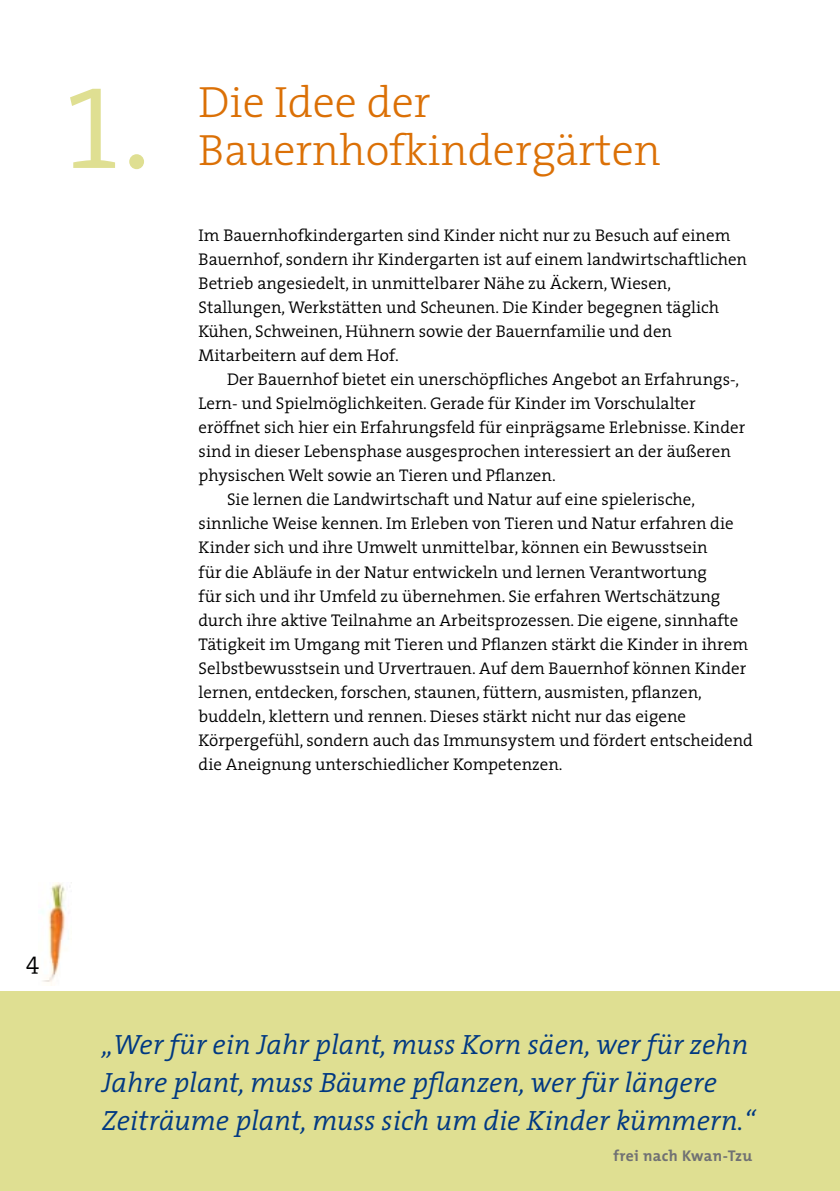
<style>
.page{position:relative;width:840px;height:1191px;background:#fff}
.page>*{position:absolute;margin:0;border:0;box-sizing:border-box;transform-origin:0 0}
.t1{font:300 154px "The Serif";color:#dfdf92}
.t2{font:300 44px "The Serif";color:#db7006}
.t3{font:italic 300 28px/38px "The Serif";color:#003882}
.t4{font:300 24px "The Serif";color:#000}
.t5{font:300 17px/24px "The Serif";color:#000}
.t6{font:700 15.6px "The Mix";letter-spacing:.025em;color:#707173}
</style>
<div class="page">
<div style="left:0;top:991px;width:839px;height:200px;background:#dfdf92"></div>
<img style="left:42px;top:882px;width:30px;height:103px">
<h1 class="t1" style="left:65px;top:-11px;width:89px">1.</h1>
<h2 class="t2" style="left:198px;top:66px;width:233px">Die Idee der</h2>
<h2 class="t2" style="left:198px;top:114px;width:463px">Bauernhofkindergärten</h2>
<p class="t5" style="left:198px;top:223px;width:549px">Im Bauernhofkindergarten sind Kinder nicht nur zu Besuch auf einem Bauernhof, sondern ihr Kindergarten ist auf einem landwirtschaftlichen Betrieb angesiedelt, in unmittelbarer Nähe zu Äckern, Wiesen, Stallungen, Werkstätten und Scheunen. Die Kinder begegnen täglich Kühen, Schweinen, Hühnern sowie der Bauernfamilie und den Mitarbeitern auf dem Hof.</p>
<p class="t5" style="left:227px;top:367px;width:513px">Der Bauernhof bietet ein unerschöpfliches Angebot an Erfahrungs-,</p>
<p class="t5" style="left:198px;top:391px;width:498px">Lern- und Spielmöglichkeiten. Gerade für Kinder im Vorschulalter</p>
<p class="t5" style="left:198px;top:415px;width:548px">eröffnet sich hier ein Erfahrungsfeld für einprägsame Erlebnisse. Kinder</p>
<p class="t5" style="left:198px;top:439px;width:533px">sind in dieser Lebensphase ausgesprochen interessiert an der äußeren</p>
<p class="t5" style="left:198px;top:463px;width:358px">physischen Welt sowie an Tieren und Pflanzen.</p>
<p class="t5" style="left:227px;top:487px;width:469px">Sie lernen die Landwirtschaft und Natur auf eine spielerische,</p>
<p class="t5" style="left:198px;top:511px;width:536px">sinnliche Weise kennen. Im Erleben von Tieren und Natur erfahren die</p>
<p class="t5" style="left:198px;top:535px;width:510px">Kinder sich und ihre Umwelt unmittelbar, können ein Bewusstsein</p>
<p class="t5" style="left:198px;top:559px;width:509px">für die Abläufe in der Natur entwickeln und lernen Verantwortung</p>
<p class="t5" style="left:198px;top:583px;width:523px">für sich und ihr Umfeld zu übernehmen. Sie erfahren Wertschätzung</p>
<p class="t5" style="left:198px;top:607px;width:541px">durch ihre aktive Teilnahme an Arbeitsprozessen. Die eigene, sinnhafte</p>
<p class="t5" style="left:198px;top:631px;width:550px">Tätigkeit im Umgang mit Tieren und Pflanzen stärkt die Kinder in ihrem</p>
<p class="t5" style="left:198px;top:655px;width:549px">Selbstbewusstsein und Urvertrauen. Auf dem Bauernhof können Kinder</p>
<p class="t5" style="left:198px;top:679px;width:504px">lernen, entdecken, forschen, staunen, füttern, ausmisten, pflanzen,</p>
<p class="t5" style="left:198px;top:703px;width:489px">buddeln, klettern und rennen. Dieses stärkt nicht nur das eigene</p>
<p class="t5" style="left:198px;top:727px;width:555px">Körpergefühl, sondern auch das Immunsystem und fördert entscheidend</p>
<p class="t5" style="left:198px;top:751px;width:365px">die Aneignung unterschiedlicher Kompetenzen.</p>
<h3 class="t4" style="left:26px;top:941px;width:14px">4</h3>
<h3 class="t3" style="left:102px;top:1024px;width:654px">„Wer für ein Jahr plant, muss Korn säen, wer für zehn<br>Jahre plant, muss Bäume pflanzen, wer für längere<br>Zeiträume plant, muss sich um die Kinder kümmern.“</h3>
<p class="t6" style="left:613px;top:1142px;width:140px">frei nach Kwan-Tzu</p>
</div>
